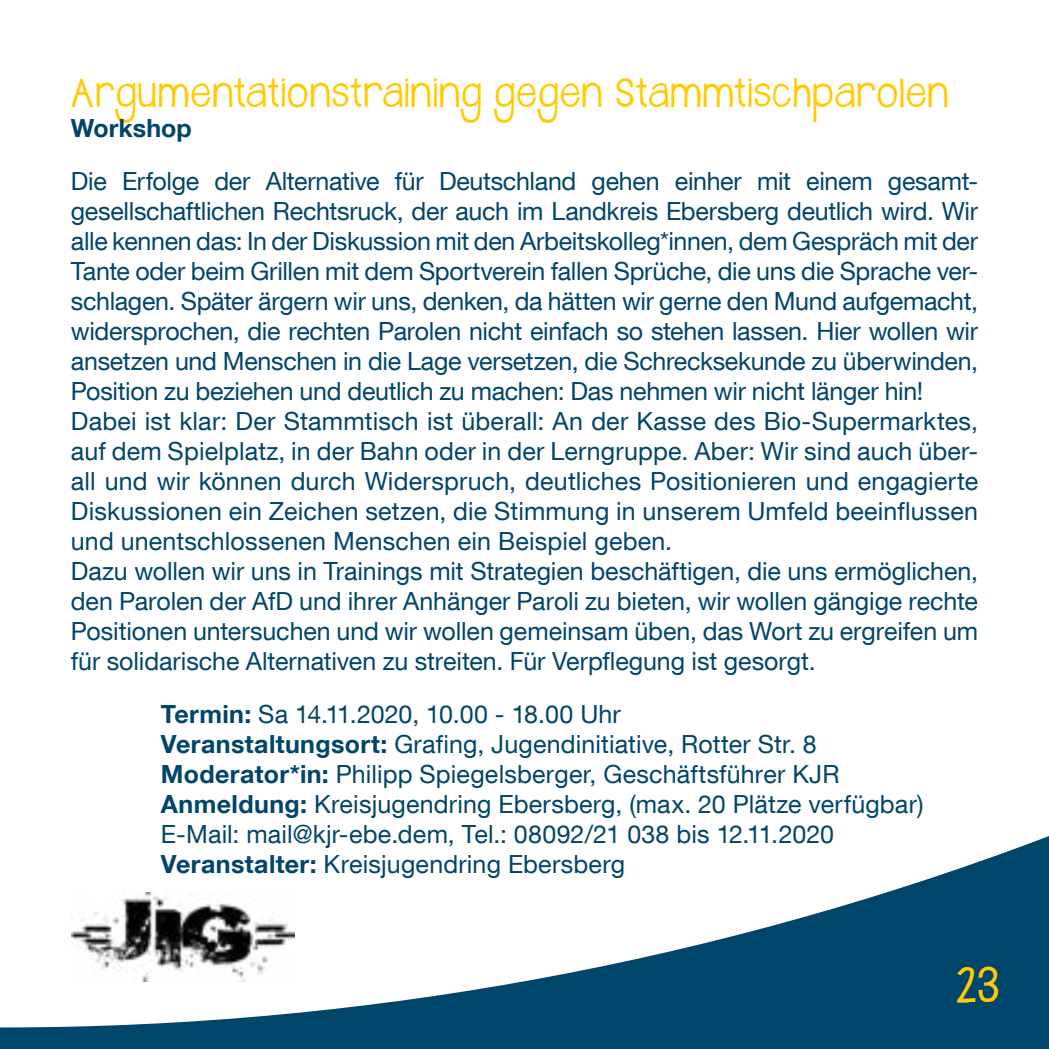
<style>
.page{position:relative;width:1049px;height:1049px;background:#fff}
.page>*{position:absolute;margin:0;border:0;box-sizing:border-box;transform-origin:0 0}
.t1{font:40px "Janda Safeand Sound Solid";color:#ffcb05}
.t2{font:32.5px "Janda Safeand Sound Solid";letter-spacing:.025em;color:#ffcb05}
.t3{font:25px/30px "Helvetica Neue LT Com";letter-spacing:-.005em;color:#00456a}
.t4{font:700 25px "Helvetica Neue LT Com";color:#00456a}
.s1{font-weight:700}
</style>
<div class="page">
<svg style="left:0;top:836px;width:1049px;height:213px"></svg>
<img style="left:71px;top:892px;width:224px;height:89px">
<h2 class="t2" style="left:71px;top:71px;width:879px">Argumentationstraining gegen Stammtischparolen</h2>
<p class="t4" style="left:71px;top:113px;width:122px">Workshop</p>
<p class="t3" style="left:71px;top:165px;width:909px">Die Erfolge der Alternative für Deutschland gehen einher mit einem gesamt&shy;gesellschaftlichen Rechtsruck, der auch im Landkreis Ebersberg deutlich wird. Wir alle kennen das: In der Diskussion mit den Arbeitskolleg*innen, dem Gespräch mit der Tante oder beim Grillen mit dem Sportverein fallen Sprüche, die uns die Sprache ver&shy;schlagen. Später ärgern wir uns, denken, da hätten wir gerne den Mund aufgemacht, widersprochen, die rechten Parolen nicht einfach so stehen lassen. Hier wollen wir ansetzen und Menschen in die Lage versetzen, die Schrecksekunde zu überwinden, Position zu beziehen und deutlich zu machen: Das nehmen wir nicht länger hin!<br>Dabei ist klar: Der Stammtisch ist überall: An der Kasse des Bio-Supermarktes, auf dem Spielplatz, in der Bahn oder in der Lerngruppe. Aber: Wir sind auch über&shy;all und wir können durch Widerspruch, deutliches Positionieren und engagierte Diskussionen ein Zeichen setzen, die Stimmung in unserem Umfeld beeinflussen und unentschlossenen Menschen ein Beispiel geben.<br>Dazu wollen wir uns in Trainings mit Strategien beschäftigen, die uns ermöglichen, den Parolen der AfD und ihrer Anhänger Paroli zu bieten, wir wollen gängige rechte Positionen untersuchen und wir wollen gemeinsam üben, das Wort zu ergreifen um für solidarische Alternativen zu streiten. Für Verpflegung ist gesorgt.</p>
<p class="t3" style="left:161px;top:698px;width:764px"><span class="s1">Termin:</span> Sa 14.11.2020, 10.00 - 18.00 Uhr<br><span class="s1">Veranstaltungsort:</span> Grafing, Jugendinitiative, Rotter Str. 8<br><span class="s1">Moderator*in:</span> Philipp Spiegelsberger, Geschäftsführer KJR <span class="s1">Anmeldung:</span> Kreisjugendring Ebersberg, (max. 20 Plätze verfügbar)<br>E-Mail: mail@kjr-ebe.dem, Tel.: 08092/21 038 bis 12.11.2020<br><span class="s1">Veranstalter:</span> Kreisjugendring Ebersberg</p>
<h1 class="t1" style="left:956px;top:957px;width:45px">23</h1>
</div>
